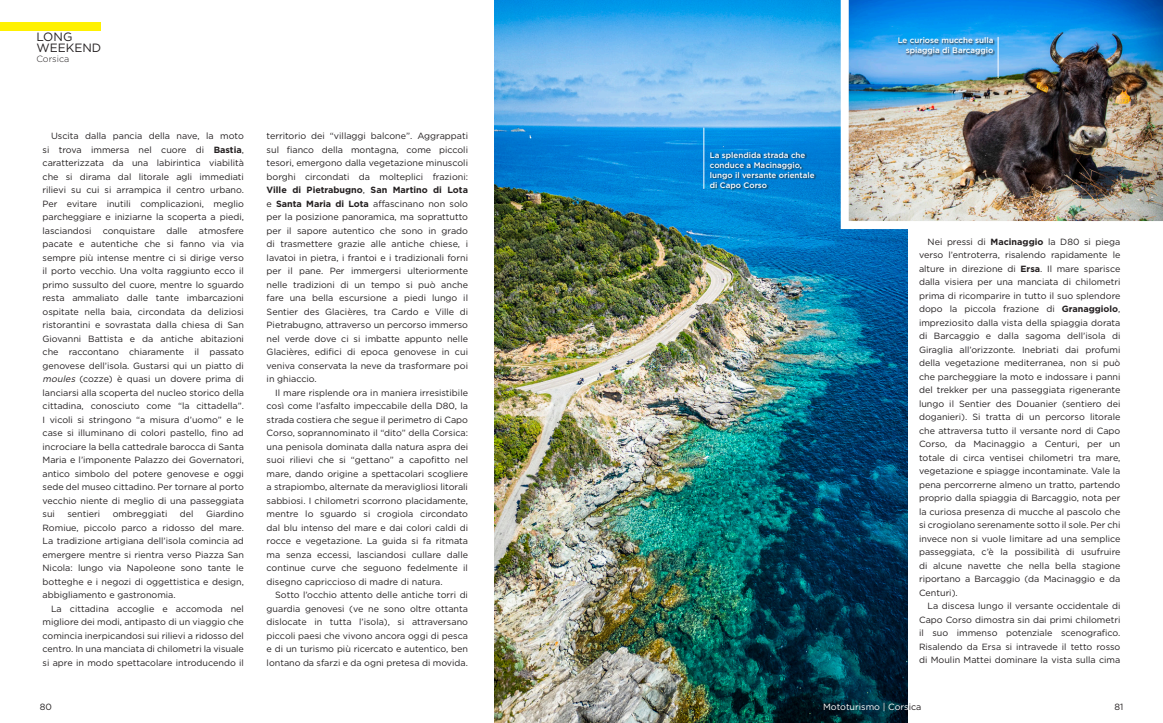
<style>
.page{position:relative;width:1163px;height:723px;background:#fff}
.page>*{position:absolute;margin:0;border:0;box-sizing:border-box;transform-origin:0 0}
.t1{font:12px "Gotham";color:#231f20}
.MT_Body{font:9px/13.5px "Gotham";color:#231f20;text-align:justify}
.t2{font:9px "Gotham";color:#fff}
.t3{font:300 9px "Gotham";color:#231f20}
.MT_Body-2{font:500 8px/10px "Gotham";color:#fff}
.s1{font-weight:700}
.s2{font-style:italic}
.s3{color:#231f20}
</style>
<div class="page">
<img style="left:495px;top:0;width:412px;height:723px">
<hr style="left:703px;top:128px;width:1px;height:61px;background:#fff">
<div style="left:710px;top:151px;width:106px;height:40px;background:#231f20;opacity:.75"></div>
<img style="left:840px;top:0;width:322px;height:229px">
<hr style="left:997px;top:37px;width:1px;height:41px;background:#fff">
<div style="left:898px;top:37px;width:97px;height:20px;background:#231f20;opacity:.75"></div>
<div style="left:0;top:22px;width:100px;height:8px;background:#fff101"></div>
<p class="t1" style="left:36px;top:30px;width:38px">LONG</p>
<p class="t1" style="left:36px;top:40px;width:66px">WEEKEND</p>
<p class="t3" style="left:36px;top:53px;width:34px">Corsica</p>
<p class="MT_Body-2" style="left:897px;top:35px;width:97px;text-align:right">Le curiose mucche sulla spiaggia di Barcaggio</p>
<p class="MT_Body" style="left:43px;top:129px;width:203px;text-indent:9px">Uscita dalla pancia della nave, la moto si trova immersa nel cuore di <span class="s1">Bastia</span>, caratterizzata da una labirintica viabilità che si dirama dal litorale agli immediati rilievi su cui si arrampica il centro urbano.<br>Per evitare inutili complicazioni, meglio parcheggiare e iniziarne la scoperta a piedi, lasciandosi</p>
<p class="MT_Body" style="left:266px;top:129px;width:203px">territorio dei “villaggi balcone”. Aggrappati sul fianco della montagna, come piccoli tesori, emergono dalla vegetazione minuscoli borghi circondati da molteplici frazioni:<br><span class="s1">Ville di Pietrabugno</span>, <span class="s1">San Martino di Lota </span>e <span class="s1">Santa Maria di Lota</span> affascinano non solo per la posizione panoramica, ma soprattutto per il sapore autentico che sono in grado di trasmettere grazie alle antiche chiese, i lavatoi in pietra, i frantoi e i tradizionali forni per il pane. Per immergersi ulteriormente nelle tradizioni di un tempo si può anche fare una bella escursione a piedi lungo il Sentier des Glacières, tra Cardo e Ville di Pietrabugno, attraverso un percorso immerso nel verde dove ci si imbatte appunto nelle Glacières, edifici di epoca genovese in cui veniva conservata la neve da trasformare poi in ghiaccio.</p>
<p class="MT_Body" style="left:266px;top:385px;width:203px;text-indent:9px">Il mare risplende ora in maniera irresistibile così come l’asfalto impeccabile della D80, la strada costiera che segue il perimetro di Capo Corso, soprannominato il “dito” della Corsica: una penisola dominata dalla natura aspra dei suoi rilievi che si “gettano” a capofitto nel mare, dando origine a spettacolari scogliere a strapiombo, alternate da meravigliosi litorali sabbiosi. I chilometri scorrono placidamente, mentre lo sguardo si crogiola circondato dal blu intenso del mare e dai colori caldi di rocce e vegetazione. La guida si fa ritmata ma senza eccessi, lasciandosi cullare dalle continue curve che seguono fedelmente il disegno capriccioso di madre di natura.</p>
<p class="MT_Body" style="left:266px;top:588px;width:203px;text-indent:9px">Sotto l’occhio attento delle antiche torri di guardia genovesi (ve ne sono oltre ottanta dislocate in tutta l’isola), si attraversano piccoli paesi che vivono ancora oggi di pesca e di un turismo più ricercato e autentico, ben lontano da sfarzi e da ogni pretesa di movida.</p>
<p class="MT_Body-2" style="left:709px;top:150px;width:106px">La splendida strada che conduce a Macinaggio, lungo il versante orientale di Capo Corso</p>
<p class="MT_Body" style="left:43px;top:223px;width:203px;text-indent:156px">atmosfere pacate e autentiche che si fanno via via sempre più intense mentre ci si dirige verso il porto vecchio. Una volta raggiunto ecco il primo sussulto del cuore, mentre lo sguardo resta ammaliato dalle tante imbarcazioni ospitate nella baia, circondata da deliziosi ristorantini e sovrastata dalla chiesa di San Giovanni Battista e da antiche abitazioni che raccontano chiaramente il passato genovese dell’isola. Gustarsi qui un piatto di <span class="s2">moules</span> (cozze) è quasi un dovere prima di lanciarsi alla scoperta del nucleo storico della cittadina, conosciuto come “la cittadella”.<br>I vicoli si stringono “a misura d’uomo” e le case si illuminano di colori pastello, fino ad incrociare la bella cattedrale barocca di Santa Maria e l’imponente Palazzo dei Governatori, antico simbolo del potere genovese e oggi sede del museo cittadino. Per tornare al porto vecchio niente di meglio di una passeggiata sui</p>
<p class="MT_Body" style="left:103px;top:223px;width:54px">conquistare</p>
<p class="MT_Body" style="left:166px;top:223px;width:23px">dalle</p>
<p class="MT_Body" style="left:918px;top:235px;width:203px;text-indent:9px">Nei pressi di <span class="s1">Macinaggio</span> la D80 si piega verso l’entroterra, risalendo rapidamente le alture in direzione di <span class="s1">Ersa</span>. Il mare sparisce dalla visiera per una manciata di chilometri prima di ricomparire in tutto il suo splendore dopo la piccola frazione di <span class="s1">Granaggiolo</span>, impreziosito dalla vista della spiaggia dorata di Barcaggio e dalla sagoma dell’isola di Giraglia all’orizzonte. Inebriati dai profumi della vegetazione mediterranea, non si può che parcheggiare la moto e indossare i panni del trekker per una passeggiata rigenerante lungo il Sentier des Douanier (sentiero dei doganieri). Si tratta di un percorso litorale che attraversa tutto il versante nord di Capo Corso, da Macinaggio a Centuri, per un totale di circa ventisei chilometri tra mare, vegetazione e spiagge incontaminate. Vale la pena percorrerne almeno un tratto, partendo proprio dalla spiaggia di Barcaggio, nota per la curiosa presenza di mucche al pascolo che si crogiolano serenamente sotto il sole. Per chi invece non si vuole limitare ad una semplice passeggiata, c’è la possibilità di usufruire di alcune navette che nella bella stagione riportano a Barcaggio (da Macinaggio e da Centuri).</p>
<p class="MT_Body" style="left:918px;top:599px;width:203px;text-indent:9px">La discesa lungo il versante occidentale di Capo Corso dimostra sin dai primi chilometri il suo immenso potenziale scenografico.<br>Risalendo da Ersa si intravede il tetto rosso di Moulin Mattei dominare la vista sulla cima</p>
<p class="t2" style="left:822px;top:701px;width:100px">Mototurismo | Cors<span class="s3">ica</span></p>
<p class="MT_Body" style="left:43px;top:507px;width:203px;text-indent:163px">Giardino Romiue, piccolo parco a ridosso del mare.<br>La tradizione artigiana dell’isola comincia ad emergere mentre si rientra verso Piazza San Nicola: lungo via Napoleone sono tante le botteghe e i negozi di oggettistica e design, abbigliamento e gastronomia.</p>
<p class="MT_Body" style="left:43px;top:601px;width:203px;text-indent:9px">La cittadina accoglie e accomoda nel migliore dei modi, antipasto di un viaggio che comincia inerpicandosi sui rilievi a ridosso del centro. In una manciata di chilometri la visuale si apre in modo spettacolare introducendo il</p>
<p class="MT_Body" style="left:67px;top:507px;width:34px">sentieri</p>
<p class="MT_Body" style="left:113px;top:507px;width:56px">ombreggiati</p>
<p class="MT_Body" style="left:180px;top:507px;width:15px">del</p>
<p class="MT_Body" style="left:40px;top:700px;width:14px">80</p>
<p class="MT_Body" style="left:1114px;top:700px;width:10px">81</p>
</div>
